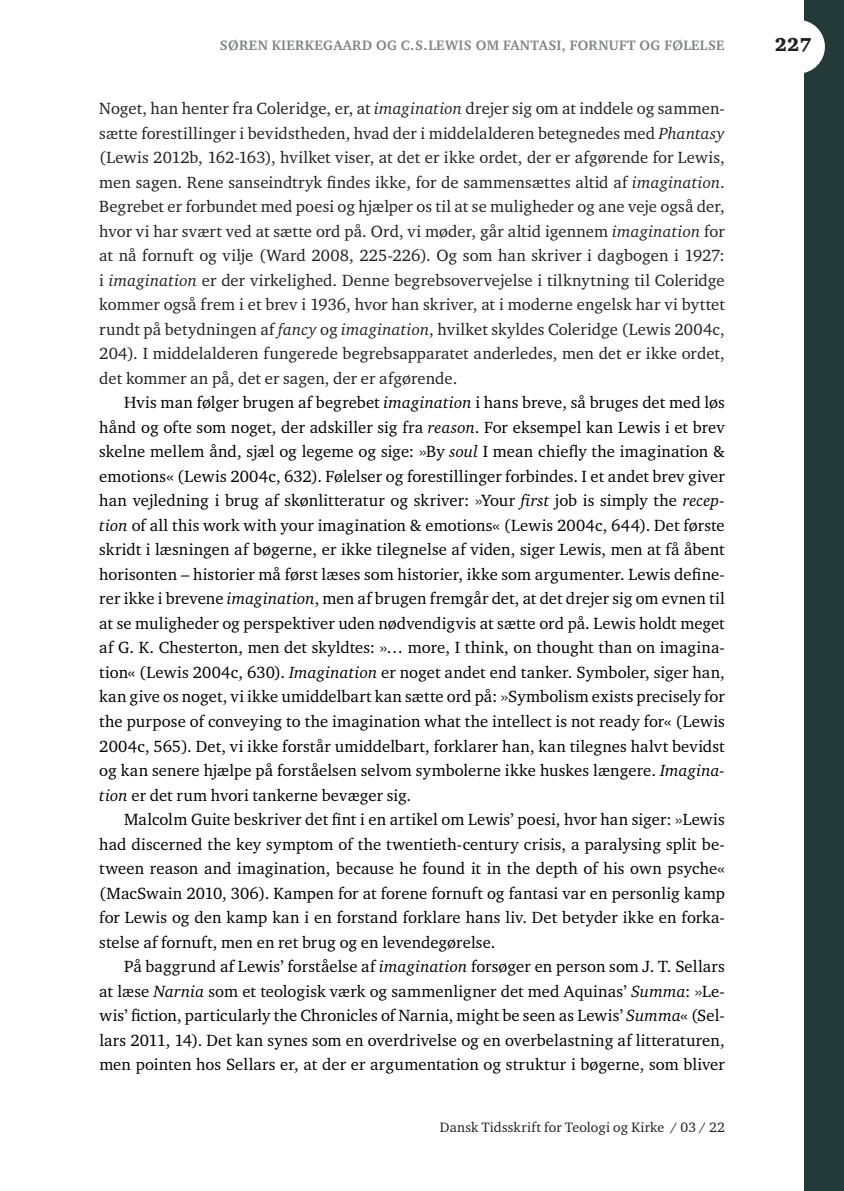
<style>
.page{position:relative;width:844px;height:1191px;background:#fff}
.page>*{position:absolute;margin:0;border:0;box-sizing:border-box;transform-origin:0 0}
.t1{font:900 19.25px "Charter ITC Std";color:#231f20}
.t2{font:16.62px/24.5px "Charter ITC Std";letter-spacing:.005em;color:#000;text-align:justify}
.t3{font:16.62px/24.5px "Charter ITC Std";color:#231f20;text-align:justify}
.t4{font:700 14px "Charter ITC Std";letter-spacing:.025em;color:#808285}
.t5{font:14px "Charter ITC Std";letter-spacing:.01em;color:#231f20}
.s1{font-style:italic}
.s2{color:#231f20}
</style>
<div class="page">
<div style="left:804px;top:0;width:39px;height:1191px;background:#233a38"></div>
<div style="left:771px;top:20px;width:53px;height:54px;background:#fff;border-radius:50%"></div>
<p class="t4" style="left:220px;top:37px;width:506px">SØREN KIERKEGAARD OG C.S.LEWIS OM FANTASI, FORNUFT OG FØLELSE</p>
<p class="t3" style="left:99px;top:96px;width:627px">Noget, han henter fra Coleridge, er, at <span class="s1">imagination</span> drejer sig om at inddele og sammen&shy;sætte forestillinger i bevidstheden, hvad der i middelalderen betegnedes med <span class="s1">Phantasy </span>(Lewis 2012b, 162-163), hvilket viser, at det er ikke ordet, der er afgørende for Lewis, men sagen. Rene sanseindtryk findes ikke, for de sammensættes altid af <span class="s1">imagination</span>.<br>Begrebet er forbundet med poesi og hjælper os til at se muligheder og ane veje også der, hvor vi har svært ved at sætte ord på. Ord, vi møder, går altid igennem <span class="s1">imagination</span> for at nå fornuft og vilje (Ward 2008, 225-226). Og som han skriver i dagbogen i 1927: i <span class="s1">imagination</span> er der virkelighed. Denne begrebsovervejelse i tilknytning til Coleridge kommer også frem i et brev i 1936, hvor han skriver, at i moderne engelsk har vi byttet rundt på betydningen af <span class="s1">fancy</span> og <span class="s1">imagination</span>, hvilket skyldes Coleridge (Lewis 2004c, 204). I middelalderen fungerede begrebsapparatet anderledes, men det er ikke ordet, det kommer an på, det er sagen, der er afgørende.</p>
<p class="t2" style="left:99px;top:390px;width:627px;text-indent:25px">Hvis man følger brugen af begrebet <span class="s1">imagination</span> i hans breve, så bruges det med løs hånd og ofte som noget, der adskiller sig fra <span class="s1">reason</span>. For eksempel kan Lewis i et brev skelne mellem ånd, sjæl og legeme og sige: <span class="s2">»</span>By <span class="s1">soul</span> I mean chiefly the imagination &amp; emotions« (Lewis 2004c, 632). Følelser og forestillinger forbindes. I et andet brev giver han vejledning i brug af skønlitteratur og skriver: <span class="s2">»</span>Your <span class="s1">first</span> job is simply the <span class="s1">recep&shy;tion</span> of all this work with your imagination &amp; emotions« (Lewis 2004c, 644). Det første skridt i læsningen af bøgerne, er ikke tilegnelse af viden, siger Lewis, men at få åbent horisonten – historier må først læses som historier, ikke som argumenter. Lewis define&shy;rer ikke i brevene <span class="s1">imagination</span>, men af brugen fremgår det, at det drejer sig om evnen til at se muligheder og perspektiver uden nødvendigvis at sætte ord på. Lewis holdt meget af G. K. Chesterton, men det skyldtes: <span class="s2">»</span>… more, I think, on thought than on imagina&shy;tion« (Lewis 2004c, 630). <span class="s1">Imagination</span> er noget andet end tanker. Symboler, siger han, kan give os noget, vi ikke umiddelbart kan sætte ord på: <span class="s2">»</span>Symbolism exists precisely for the purpose of conveying to the imagination what the intellect is not ready for« (Lewis 2004c, 565). Det, vi ikke forstår umiddelbart, forklarer han, kan tilegnes halvt bevidst og kan senere hjælpe på forståelsen selvom symbolerne ikke huskes længere. <span class="s1">Imagina&shy;tion</span> er det rum hvori tankerne bevæger sig.</p>
<p class="t2" style="left:99px;top:807px;width:627px;text-indent:25px">Malcolm Guite beskriver det fint i en artikel om Lewis’ poesi, hvor han siger: <span class="s2">»</span>Lewis had discerned the key symptom of the twentieth-century crisis, a paralysing split be&shy;tween reason and imagination, because he found it in the depth of his own psyche« (MacSwain 2010, 306). Kampen for at forene fornuft og fantasi var en personlig kamp for Lewis og den kamp kan i en forstand forklare hans liv. Det betyder ikke en forka&shy;stelse af fornuft, men en ret brug og en levendegørelse.</p>
<p class="t2" style="left:99px;top:954px;width:627px;text-indent:25px">På baggrund af Lewis’ forståelse af <span class="s1">imagination</span> forsøger en person som J. T. Sellars at læse <span class="s1">Narnia</span> som et teologisk værk og sammenligner det med Aquinas’ <span class="s1">Summa</span>: <span class="s2">»</span>Le&shy;wis’ fiction, particularly the Chronicles of Narnia, might be seen as Lewis’ <span class="s1">Summa</span>« (Sel&shy;lars 2011, 14). Det kan synes som en overdrivelse og en overbelastning af litteraturen, men pointen hos Sellars er, at der er argumentation og struktur i bøgerne, som bliver</p>
<p class="t5" style="left:440px;top:1118px;width:286px">Dansk Tidsskrift for Teologi og Kirke / 03 / 22</p>
<p class="t1" style="left:774px;top:33px;width:38px">227</p>
</div>
